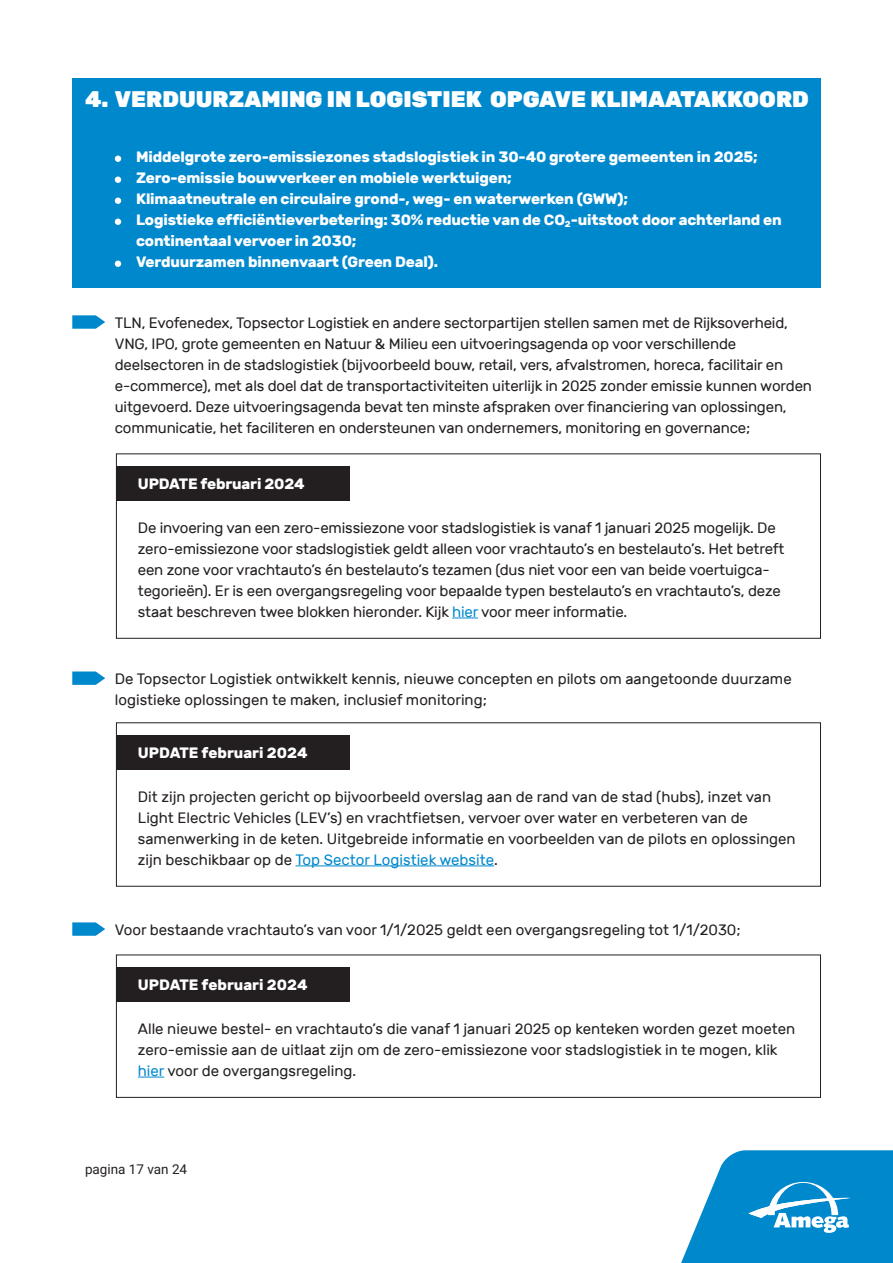
<style>
.page{position:relative;width:893px;height:1263px;background:#fff}
.page>*{position:absolute;margin:0;border:0;box-sizing:border-box;transform-origin:0 0}
.t1{font:900 22.5px "Rubik";color:#fff}
.t2{font:15px/21px "Rubik";letter-spacing:-.01em;color:#231f20}
.t3{font:700 15px/21px "Rubik";letter-spacing:-.01em;color:#fff}
.t4{font:13.5px "Roboto";color:#231f20}
.s1{color:#0088cd}
</style>
<div class="page">
<svg style="left:681px;top:1150px;width:212px;height:113px"></svg>
<div style="left:72px;top:79px;width:749px;height:209px;background:#0088cd"></div>
<svg style="left:115px;top:156px;width:6px;height:6px"></svg>
<svg style="left:115px;top:177px;width:6px;height:6px"></svg>
<svg style="left:115px;top:198px;width:6px;height:6px"></svg>
<svg style="left:115px;top:219px;width:6px;height:6px"></svg>
<svg style="left:115px;top:261px;width:6px;height:6px"></svg>
<div style="left:116px;top:466px;width:234px;height:34px;background:#231f20"></div>
<svg style="left:452px;top:618px;width:26px;height:1px"></svg>
<svg style="left:72px;top:315px;width:33px;height:14px"></svg>
<div style="left:116px;top:967px;width:234px;height:34px;background:#231f20"></div>
<div style="left:116px;top:735px;width:234px;height:34px;background:#231f20"></div>
<svg style="left:138px;top:1077px;width:26px;height:1px"></svg>
<hr style="left:295px;top:865px;width:199px;height:1px;background:#0088cd">
<svg style="left:72px;top:922px;width:33px;height:14px"></svg>
<svg style="left:72px;top:671px;width:33px;height:14px"></svg>
<h1 class="t1" style="left:85px;top:86px;width:725px">4. VERDUURZAMING IN LOGISTIEK OPGAVE KLIMAATAKKOORD</h1>
<p class="t3" style="left:136px;top:146px;width:647px">Middelgrote zero-emissiezones stadslogistiek in 30-40 grotere gemeenten in 2025; Zero-emissie bouwverkeer en mobiele werktuigen;<br>Klimaatneutrale en circulaire grond-, weg- en waterwerken (GWW);<br>Logistieke efficiëntieverbetering: 30% reductie van de CO<sub>2</sub>-uitstoot door achterland en continentaal vervoer in 2030;<br>Verduurzamen binnenvaart (Green Deal).</p>
<p class="t2" style="left:115px;top:312px;width:699px">TLN, Evofenedex, Topsector Logistiek en andere sectorpartijen stellen samen met de Rijksoverheid, VNG, IPO, grote gemeenten en Natuur &amp; Milieu een uitvoeringsagenda op voor verschillende deelsectoren in de stadslogistiek (bijvoorbeeld bouw, retail, vers, afvalstromen, horeca, facilitair en e-commerce), met als doel dat de transportactiviteiten uiterlijk in 2025 zonder emissie kunnen worden uitgevoerd. Deze uitvoeringsagenda bevat ten minste afspraken over financiering van oplossingen, communicatie, het faciliteren en ondersteunen van ondernemers, monitoring en governance;</p>
<p class="t3" style="left:138px;top:474px;width:168px">UPDATE februari 2024</p>
<p class="t2" style="left:138px;top:517px;width:648px">De invoering van een zero-emissiezone voor stadslogistiek is vanaf 1 januari 2025 mogelijk. De zero-emissiezone voor stadslogistiek geldt alleen voor vrachtauto’s en bestelauto’s. Het betreft een zone voor vrachtauto’s én bestelauto’s tezamen (dus niet voor een van beide voertuigca&shy;tegorieën). Er is een overgangsregeling voor bepaalde typen bestelauto’s en vrachtauto’s, deze staat beschreven twee blokken hieronder. Kijk <span class="s1">hier</span> voor meer informatie.</p>
<p class="t2" style="left:115px;top:668px;width:678px">De Topsector Logistiek ontwikkelt kennis, nieuwe concepten en pilots om aangetoonde duurzame logistieke oplossingen te maken, inclusief monitoring;</p>
<p class="t3" style="left:138px;top:743px;width:171px">UPDATE februari 2024</p>
<p class="t2" style="left:138px;top:786px;width:659px">Dit zijn projecten gericht op bijvoorbeeld overslag aan de rand van de stad (hubs), inzet van Light Electric Vehicles (LEV’s) en vrachtfietsen, vervoer over water en verbeteren van de samenwerking in de keten. Uitgebreide informatie en voorbeelden van de pilots en oplossingen zijn beschikbaar op de <span class="s1">Top Sector Logistiek website</span>.</p>
<p class="t2" style="left:115px;top:919px;width:627px">Voor bestaande vrachtauto’s van voor 1/1/2025 geldt een overgangsregeling tot 1/1/2030;</p>
<p class="t3" style="left:138px;top:975px;width:171px">UPDATE februari 2024</p>
<p class="t2" style="left:138px;top:1018px;width:659px">Alle nieuwe bestel- en vrachtauto’s die vanaf 1 januari 2025 op kenteken worden gezet moeten zero-emissie aan de uitlaat zijn om de zero-emissiezone voor stadslogistiek in te mogen, klik <span class="s1">hier</span> voor de overgangsregeling.</p>
<p class="t4" style="left:85px;top:1159px;width:104px">pagina 17 van 24</p>
</div>
